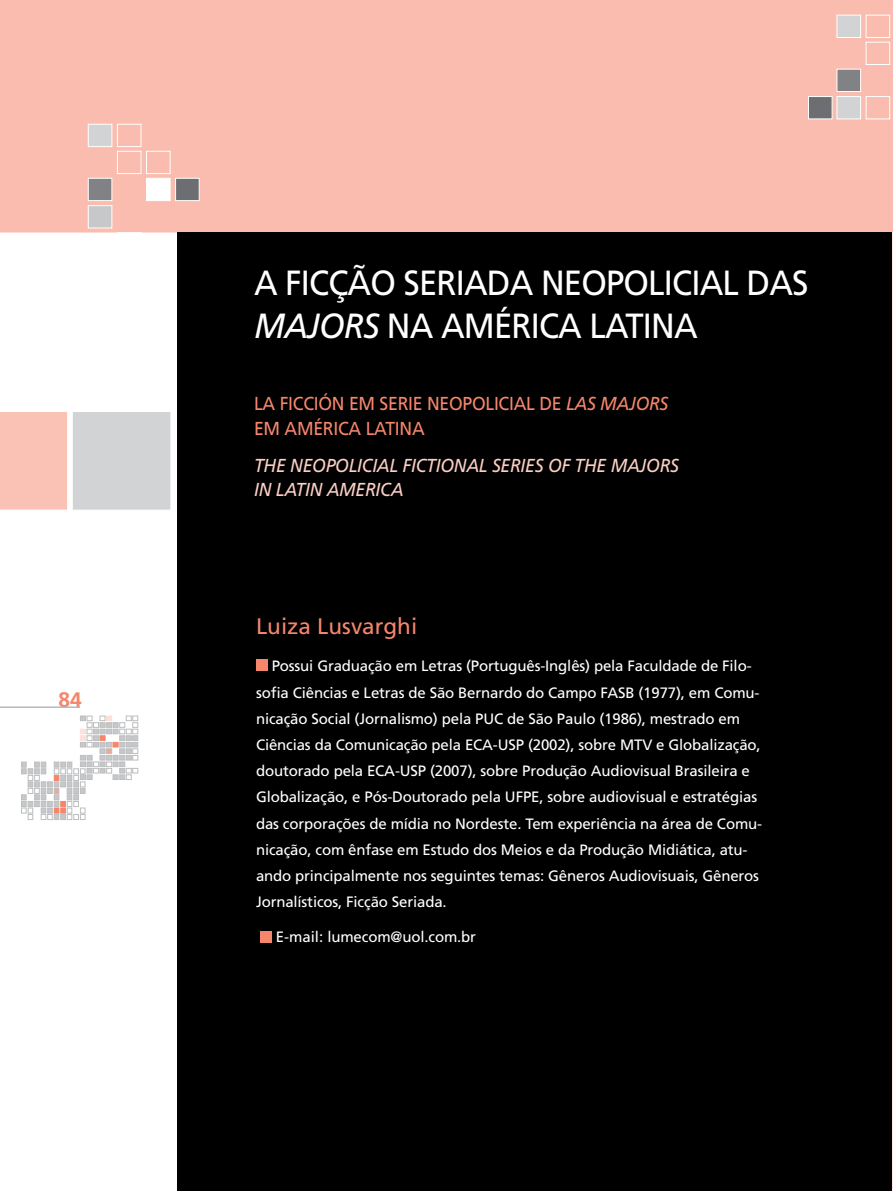
<style>
.page{position:relative;width:893px;height:1191px;background:#fff}
.page>*{position:absolute;margin:0;border:0;box-sizing:border-box;transform-origin:0 0}
.t1{font:34.95px/42.2px "Frutiger";letter-spacing:-.025em;color:#fff;scale:.94 1}
.t2{font:22.5px "Frutiger";color:#f5866c}
.t3{font:700 21px "Frutiger";color:#f5866c}
.t4{font:italic 18.75px/24.5px "Frutiger";letter-spacing:-.015em;color:#fbcfc4;scale:.94 1}
.t5{font:18.75px/24.5px "Frutiger";letter-spacing:-.015em;color:#f5866c;scale:.94 1}
.t6{font:15px/26.2px "Frutiger";letter-spacing:-.01em;color:#fff}
.s1{font-style:italic}
</style>
<div class="page">
<svg style="left:21px;top:716px;width:117px;height:103px"></svg>
<hr style="left:0;top:707px;width:80px;height:1px;background:#b1b4b6">
<div style="left:0;top:0;width:893px;height:232px;background:#f9bcae"></div>
<div style="left:88px;top:178px;width:24px;height:23px;background:#808285;border:1px solid #fff"></div>
<div style="left:146px;top:178px;width:24px;height:23px;background:#fff"></div>
<div style="left:175px;top:178px;width:24px;height:23px;background:#6d6e71;border:1px solid #fff"></div>
<div style="left:117px;top:151px;width:24px;height:23px;border:1px solid #fff"></div>
<div style="left:146px;top:151px;width:24px;height:23px;border:1px solid #fff"></div>
<div style="left:88px;top:124px;width:24px;height:23px;background:#d1d3d4;border:1px solid #fff"></div>
<div style="left:117px;top:124px;width:24px;height:23px;border:1px solid #fff"></div>
<div style="left:88px;top:205px;width:24px;height:23px;background:#c7c8ca;border:1px solid #fff"></div>
<div style="left:837px;top:69px;width:24px;height:23px;background:#808285;border:1px solid #fff"></div>
<div style="left:866px;top:42px;width:24px;height:23px;border:1px solid #fff"></div>
<div style="left:837px;top:15px;width:24px;height:23px;background:#d1d3d4;border:1px solid #fff"></div>
<div style="left:866px;top:15px;width:24px;height:23px;border:1px solid #fff"></div>
<div style="left:837px;top:96px;width:24px;height:23px;background:#d1d3d4;border:1px solid #fff"></div>
<div style="left:866px;top:96px;width:24px;height:23px;border:1px solid #fff"></div>
<div style="left:808px;top:96px;width:24px;height:23px;background:#6d6e71;border:1px solid #fff"></div>
<div style="left:177px;top:232px;width:716px;height:959px;background:#000"></div>
<hr style="left:892px;top:232px;width:1px;height:959px;background:#fde7e2">
<div style="left:72px;top:411px;width:99px;height:99px;background:#d1d3d4;border:1px solid #fff"></div>
<div style="left:0;top:412px;width:67px;height:98px;background:#fac2b5"></div>
<div style="left:256px;top:659px;width:12px;height:11px;background:#f5866c"></div>
<div style="left:260px;top:931px;width:12px;height:11px;background:#f5866c"></div>
<h3 class="t3" style="left:58px;top:687px;width:25px">84</h3>
<h1 class="t1" style="left:254px;top:262px;width:591px">A FICÇÃO SERIADA NEOPOLICIAL DAS<br><span class="s1">MAJORS</span> NA AMÉRICA LATINA</h1>
<p class="t5" style="left:254px;top:391px;width:442px">LA FICCIÓN EM SERIE NEOPOLICIAL DE <span class="s1">LAS MAJORS<br></span>EM AMÉRICA LATINA</p>
<p class="t4" style="left:254px;top:453px;width:454px">THE NEOPOLICIAL FICTIONAL SERIES OF THE MAJORS<br>IN LATIN AMERICA</p>
<h2 class="t2" style="left:256px;top:612px;width:163px">Luiza Lusvarghi</h2>
<p class="t6" style="left:256px;top:653px;width:508px;text-indent:16px">Possui Graduação em Letras (Português-Inglês) pela Faculdade de Filo&shy;sofia Ciências e Letras de São Bernardo do Campo FASB (1977), em Comu&shy;nicação Social (Jornalismo) pela PUC de São Paulo (1986), mestrado em Ciências da Comunicação pela ECA-USP (2002), sobre MTV e Globalização, doutorado pela ECA-USP (2007), sobre Produção Audiovisual Brasileira e Globalização, e Pós-Doutorado pela UFPE, sobre audiovisual e estratégias das corporações de mídia no Nordeste. Tem experiência na área de Comu&shy;nicação, com ênfase em Estudo dos Meios e da Produção Midiática, atu&shy;ando principalmente nos seguintes temas: Gêneros Audiovisuais, Gêneros Jornalísticos, Ficção Seriada.</p>
<p class="t6" style="left:276px;top:923px;width:202px">E-mail: lumecom@uol.com.br</p>
</div>
